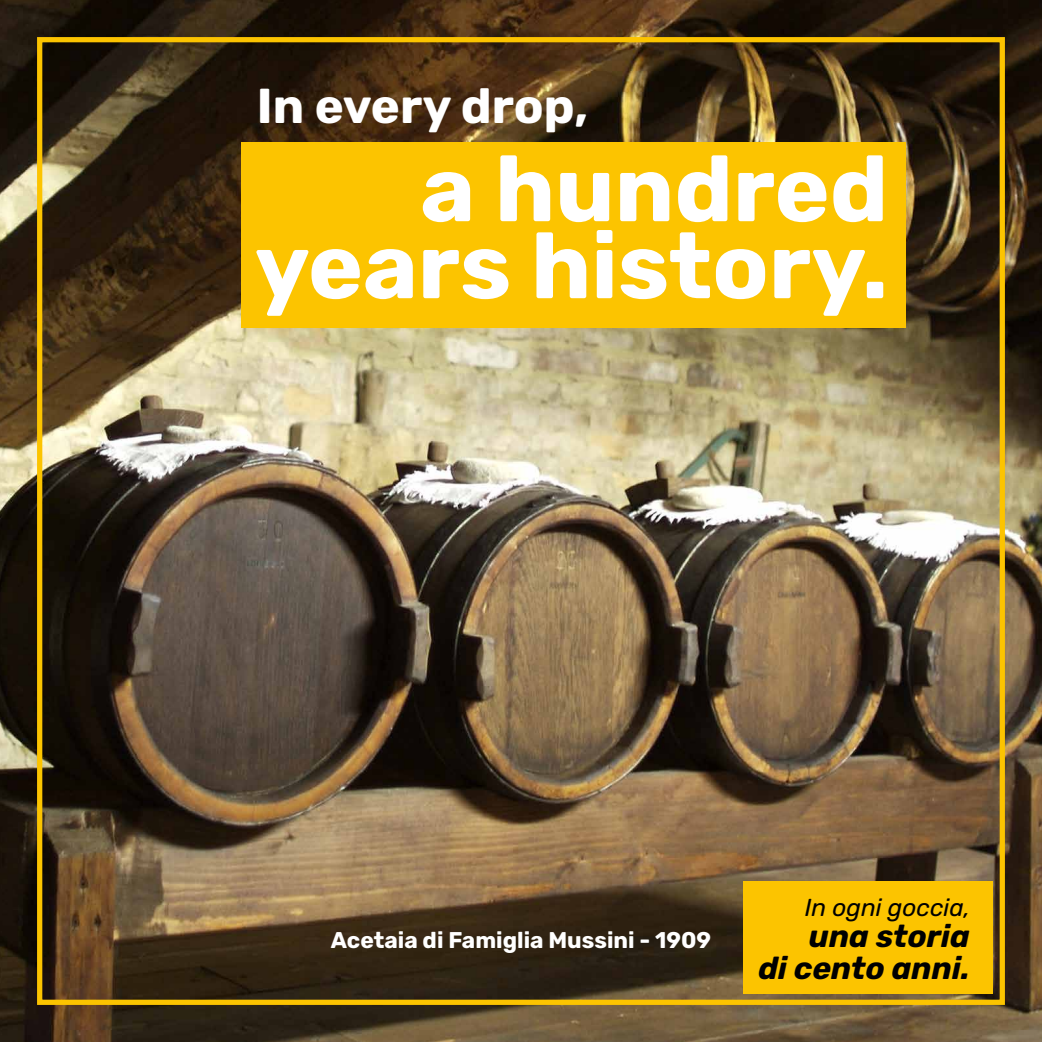
<style>
.page{position:relative;width:1042px;height:1042px;background:#fff}
.page>*{position:absolute;margin:0;border:0;box-sizing:border-box;transform-origin:0 0}
.t1{font:700 92.75px/77px "Rubik";color:#fff;text-align:right}
.t2{font:700 49px "Rubik";color:#fff}
.t3{font:italic 700 31.5px/31.5px "Rubik";color:#000;text-align:right}
.t4{font:italic 24.5px "Rubik";color:#000}
.t5{font:700 22.75px "Rubik";color:#fff}
</style>
<div class="page">
<img style="left:0;top:0;width:1042px;height:1042px">
<div style="left:37px;top:37px;width:968px;height:968px;border:5px solid #fcc400"></div>
<div style="left:743px;top:881px;width:249px;height:112px;background:#fcc400"></div>
<div style="left:241px;top:142px;width:664px;height:185px;background:#fcc400"></div>
<h2 class="t2" style="left:257px;top:78px;width:333px">In every drop,</h2>
<h1 class="t1" style="left:254px;top:153px;width:635px">a hundred years history.</h1>
<p class="t5" style="left:331px;top:926px;width:382px">Acetaia di Famiglia Mussini - 1909</p>
<p class="t4" style="left:805px;top:894px;width:167px">In ogni goccia,</p>
<h3 class="t3" style="left:758px;top:922px;width:213px">una storia<br>di cento anni.</h3>
</div>
